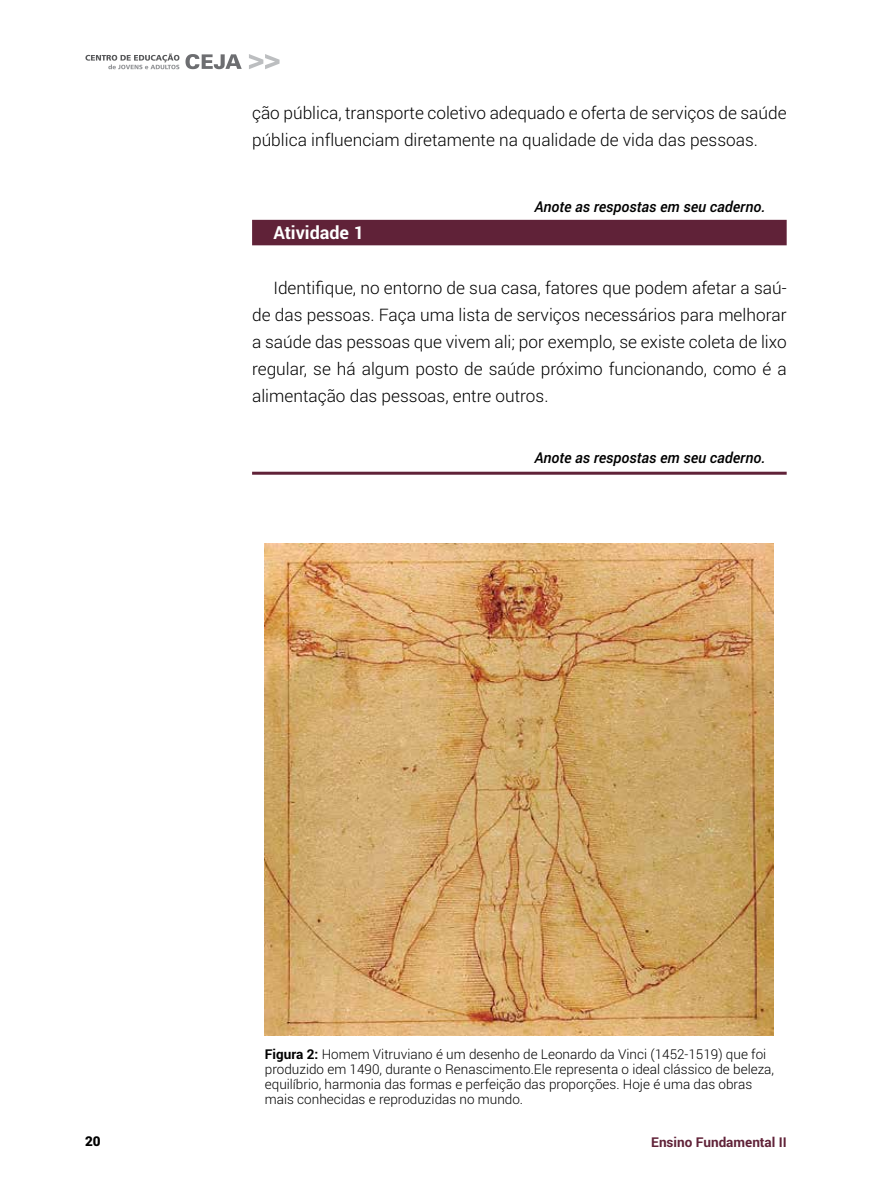
<style>
.page{position:relative;width:893px;height:1191px;background:#fff}
.page>*{position:absolute;margin:0;border:0;box-sizing:border-box;transform-origin:0 0}
.t1{font:700 18px "Roboto";color:#fff}
.t2{font:300 17.25px/27px "Roboto";color:#000}
.t3{font:italic 500 15px "Roboto";color:#000}
.t4{font:300 13.5px/15px "Roboto";color:#000}
.t5{font:700 13.5px "Roboto";color:#602238}
.t6{font:900 13.5px "Roboto";color:#000}
.s1{font-weight:700}
</style>
<div class="page">
<svg style="left:185px;top:54px;width:57px;height:15px"></svg>
<svg style="left:249px;top:54px;width:31px;height:15px"></svg>
<svg style="left:85px;top:54px;width:94px;height:15px"></svg>
<div style="left:252px;top:220px;width:535px;height:25px;background:#602238"></div>
<hr style="left:252px;top:472px;width:535px;height:3px;background:#602238">
<img style="left:265px;top:543px;width:509px;height:492px">
<p class="t2" style="left:252px;top:99px;width:536px">ção pública, transporte coletivo adequado e oferta de serviços de saúde pública influenciam diretamente na qualidade de vida das pessoas.</p>
<p class="t1" style="left:273px;top:220px;width:92px">Atividade 1</p>
<p class="t3" style="left:534px;top:196px;width:232px">Anote as respostas em seu caderno.</p>
<p class="t2" style="left:252px;top:273px;width:536px;text-align:justify;text-indent:21px">Identifique, no entorno de sua casa, fatores que podem afetar a saú&shy;de das pessoas. Faça uma lista de serviços necessários para melhorar a saúde das pessoas que vivem ali; por exemplo, se existe coleta de lixo regular, se há algum posto de saúde próximo funcionando, como é a alimentação das pessoas, entre outros.</p>
<p class="t3" style="left:534px;top:447px;width:232px">Anote as respostas em seu caderno.</p>
<p class="t4" style="left:265px;top:1046px;width:511px"><span class="s1">Figura 2:</span> Homem Vitruviano é um desenho de Leonardo da Vinci (1452-1519) que foi produzido em 1490, durante o Renascimento.Ele representa o ideal clássico de beleza, equilíbrio, harmonia das formas e perfeição das proporções. Hoje é uma das obras mais conhecidas e reproduzidas no mundo.</p>
<p class="t6" style="left:85px;top:1131px;width:17px">20</p>
<p class="t5" style="left:651px;top:1132px;width:137px">Ensino Fundamental II</p>
</div>
